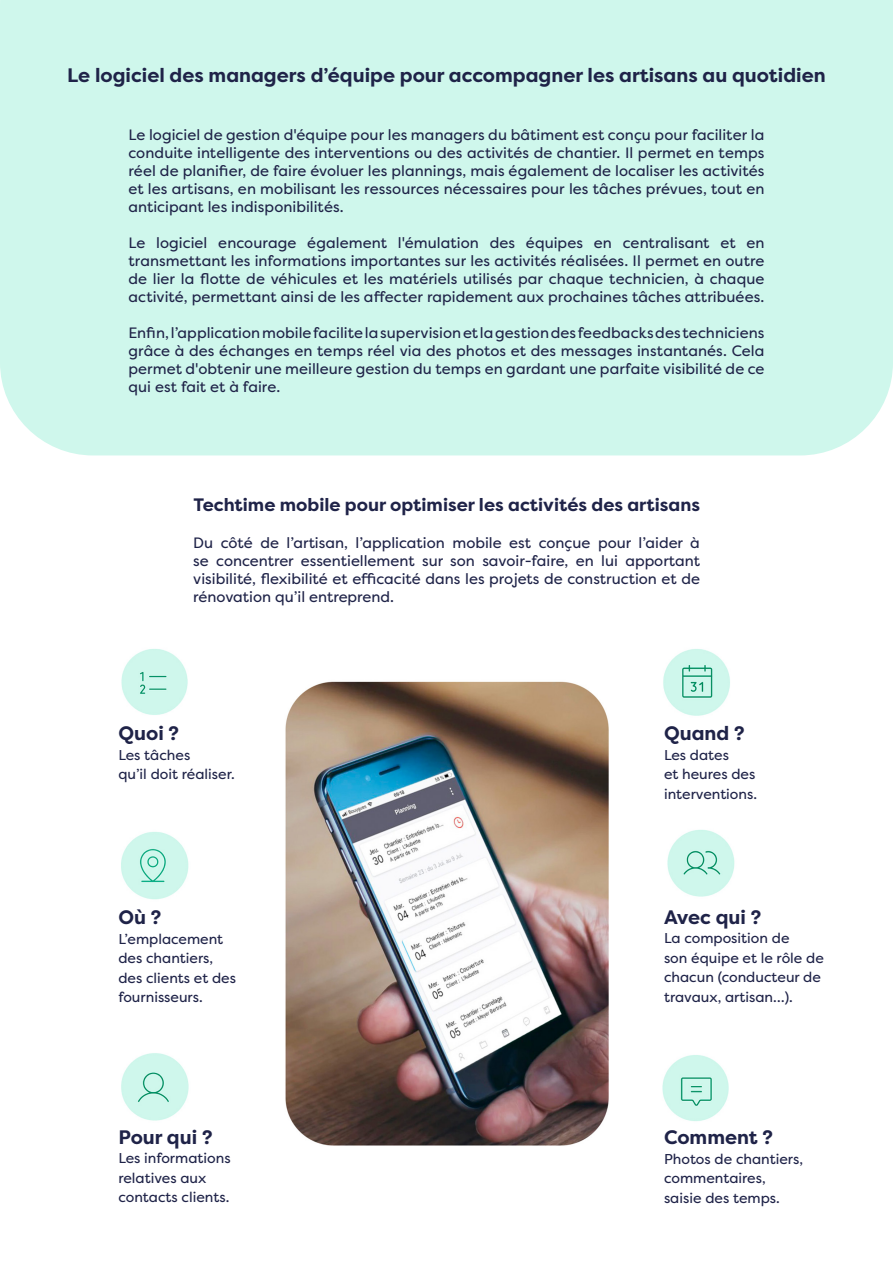
<style>
.page{position:relative;width:893px;height:1263px;background:#fff}
.page>*{position:absolute;margin:0;border:0;box-sizing:border-box;transform-origin:0 0}
.t1{font:700 19.5px "Filson Pro";color:#1f2348}
.t2{font:700 18px "Filson Pro";color:#1f2348}
.t3{font:15px/18px "Filson Pro";color:#1f2348;text-align:justify}
.t4{font:14.25px/19.5px "Filson Pro";color:#1f2348}
</style>
<div class="page">
<div style="left:0;top:0;width:893px;height:455px;background:#cff7ec"></div>
<img style="left:667px;top:830px;width:68px;height:67px">
<img style="left:662px;top:1055px;width:67px;height:66px">
<img style="left:121px;top:832px;width:68px;height:68px">
<img style="left:121px;top:1053px;width:68px;height:68px">
<img style="left:663px;top:649px;width:67px;height:67px">
<img style="left:121px;top:649px;width:67px;height:66px">
<img style="left:285px;top:681px;width:324px;height:465px">
<h1 class="t1" style="left:67px;top:62px;width:760px">Le logiciel des managers d’équipe pour accompagner les artisans au quotidien</h1>
<p class="t3" style="left:128px;top:125px;width:638px">Le logiciel de gestion d'équipe pour les managers du bâtiment est conçu pour faciliter la conduite intelligente des interventions ou des activités de chantier. Il permet en temps réel de planifier, de faire évoluer les plannings, mais également de localiser les activités et les artisans, en mobilisant les ressources nécessaires pour les tâches prévues, tout en anticipant les indisponibilités.</p>
<p class="t3" style="left:128px;top:233px;width:638px">Le logiciel encourage également l'émulation des équipes en centralisant et en transmettant les informations importantes sur les activités réalisées. Il permet en outre de lier la flotte de véhicules et les matériels utilisés par chaque technicien, à chaque activité, permettant ainsi de les affecter rapidement aux prochaines tâches attribuées.</p>
<p class="t3" style="left:128px;top:323px;width:638px">Enfin, l’application mobile facilite la supervision et la gestion des feedbacks des techniciens grâce à des échanges en temps réel via des photos et des messages instantanés. Cela permet d'obtenir une meilleure gestion du temps en gardant une parfaite visibilité de ce qui est fait et à faire.</p>
<p class="t2" style="left:193px;top:494px;width:508px">Techtime mobile pour optimiser les activités des artisans</p>
<p class="t3" style="left:193px;top:533px;width:508px">Du côté de l’artisan, l’application mobile est conçue pour l’aider à se concentrer essentiellement sur son savoir-faire, en lui apportant visibilité, flexibilité et efficacité dans les projets de construction et de rénovation qu’il entreprend.</p>
<h1 class="t1" style="left:118px;top:721px;width:62px">Quoi ?</h1>
<p class="t4" style="left:118px;top:744px;width:118px">Les tâches<br>qu’il doit réaliser.</p>
<h1 class="t1" style="left:118px;top:905px;width:44px">Où ?</h1>
<p class="t4" style="left:118px;top:929px;width:119px">L’emplacement des chantiers, des clients et des fournisseurs.</p>
<h1 class="t1" style="left:118px;top:1124px;width:96px">Pour qui ?</h1>
<p class="t4" style="left:118px;top:1148px;width:114px">Les informations relatives aux contacts clients.</p>
<h1 class="t1" style="left:664px;top:721px;width:82px">Quand ?</h1>
<p class="t4" style="left:664px;top:745px;width:95px">Les dates<br>et heures des interventions.</p>
<h1 class="t1" style="left:664px;top:904px;width:99px">Avec qui ?</h1>
<p class="t4" style="left:664px;top:928px;width:161px">La composition de<br>son équipe et le rôle de chacun (conducteur de travaux, artisan…).</p>
<h1 class="t1" style="left:664px;top:1125px;width:111px">Comment ?</h1>
<p class="t4" style="left:664px;top:1149px;width:141px">Photos de chantiers, commentaires, saisie des temps.</p>
</div>
